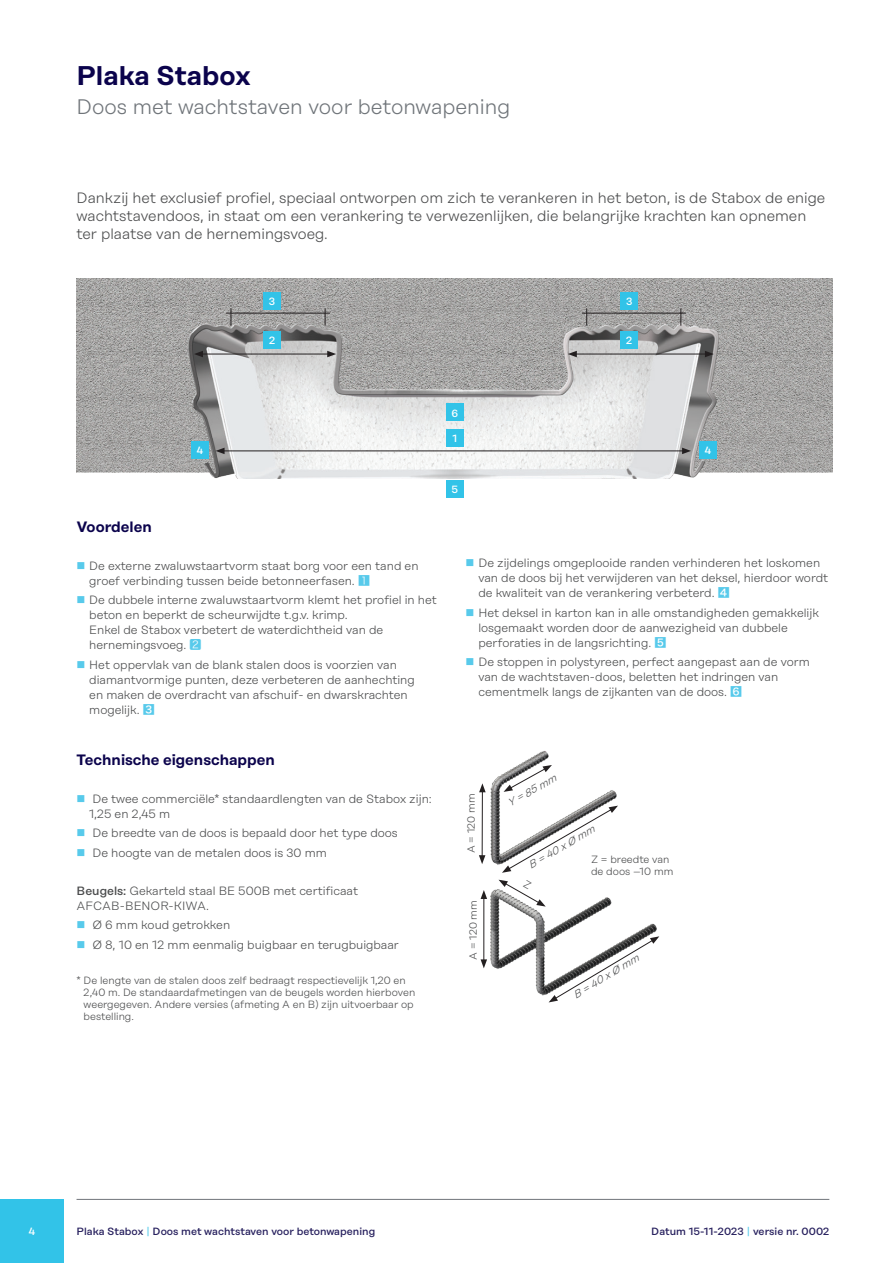
<style>
.page{position:relative;width:893px;height:1263px;background:#fff}
.page>*{position:absolute;margin:0;border:0;box-sizing:border-box;transform-origin:0 0}
.t1{font:600 27px "Rational Display";color:#0b034c}
.t2{font:300 21px "Rational Display";color:#70757a}
.t3{font:300 15px/18px "Rational Display";color:#4b4c4d}
.t4{font:600 15px "Rational Display";color:#0b034c}
.t5{font:300 12px/15px "Rational Display";color:#4b4c4d}
.t6{font:300 10.5px/12px "Rational Display";color:#4b4c4d}
.t7{font:500 10.5px "Rational Display";color:#27205e}
.t8{font:italic 300 10.5px "Rational Display";color:#4b4c4d}
.t9{font:500 10.5px "Rational Display";color:#fff}
.s1{color:#58caeb}
.s2{font-family:"Hira Kaku Pro W3";font-weight:400;color:#58caeb}
.s3{font-family:"Hira Kaku Pro W6";font-weight:400;color:#58caeb}
.s4{font-weight:500}
</style>
<div class="page">
<hr style="left:77px;top:1199px;width:752px;height:1px;background:#70757a">
<div style="left:0;top:1199px;width:64px;height:64px;background:#32c3e8"></div>
<img style="left:479px;top:751px;width:139px;height:114px">
<svg style="left:504px;top:765px;width:48px;height:27px"></svg>
<hr style="left:482px;top:790px;width:1px;height:68px;background:#231f20">
<svg style="left:479px;top:783px;width:7px;height:9px"></svg>
<svg style="left:479px;top:855px;width:6px;height:9px"></svg>
<svg style="left:502px;top:806px;width:116px;height:67px"></svg>
<img style="left:490px;top:879px;width:167px;height:117px">
<hr style="left:484px;top:896px;width:1px;height:66px;background:#231f20">
<svg style="left:481px;top:890px;width:6px;height:9px"></svg>
<svg style="left:481px;top:959px;width:6px;height:9px"></svg>
<svg style="left:549px;top:936px;width:110px;height:66px"></svg>
<img style="left:77px;top:279px;width:755px;height:200px">
<hr style="left:222px;top:451px;width:462px;height:1px;background:#231f20">
<svg style="left:216px;top:448px;width:9px;height:6px"></svg>
<svg style="left:682px;top:448px;width:9px;height:6px"></svg>
<hr style="left:201px;top:354px;width:129px;height:1px;background:#231f20">
<svg style="left:194px;top:351px;width:9px;height:6px"></svg>
<svg style="left:327px;top:351px;width:9px;height:6px"></svg>
<hr style="left:574px;top:354px;width:133px;height:1px;background:#231f20">
<svg style="left:568px;top:351px;width:9px;height:6px"></svg>
<svg style="left:705px;top:351px;width:9px;height:6px"></svg>
<hr style="left:226px;top:313px;width:104px;height:1px;background:#231f20">
<svg style="left:231px;top:308px;width:1px;height:18px"></svg>
<svg style="left:325px;top:308px;width:1px;height:18px"></svg>
<hr style="left:582px;top:313px;width:104px;height:1px;background:#231f20">
<svg style="left:586px;top:308px;width:1px;height:18px"></svg>
<svg style="left:681px;top:308px;width:1px;height:18px"></svg>
<div style="left:446px;top:429px;width:17px;height:17px;background:#32c3e8"></div>
<div style="left:446px;top:404px;width:17px;height:17px;background:#32c3e8"></div>
<div style="left:446px;top:480px;width:17px;height:17px;background:#32c3e8"></div>
<div style="left:264px;top:332px;width:17px;height:17px;background:#32c3e8"></div>
<div style="left:621px;top:332px;width:17px;height:17px;background:#32c3e8"></div>
<div style="left:621px;top:292px;width:17px;height:17px;background:#32c3e8"></div>
<div style="left:264px;top:292px;width:17px;height:17px;background:#32c3e8"></div>
<div style="left:699px;top:441px;width:17px;height:17px;background:#32c3e8"></div>
<div style="left:191px;top:441px;width:17px;height:17px;background:#32c3e8"></div>
<svg style="left:498px;top:880px;width:48px;height:26px"></svg>
<h1 class="t1" style="left:77px;top:60px;width:175px">Plaka Stabox</h1>
<h2 class="t2" style="left:77px;top:95px;width:435px">Doos met wachtstaven voor betonwapening</h2>
<p class="t3" style="left:77px;top:189px;width:750px">Dankzij het exclusief profiel, speciaal ontworpen om zich te verankeren in het beton, is de Stabox de enige wachtstavendoos, in staat om een verankering te verwezenlijken, die belangrijke krachten kan opnemen ter plaatse van de hernemingsvoeg.</p>
<p class="t9" style="left:269px;top:295px;width:8px">3</p>
<p class="t9" style="left:626px;top:295px;width:8px">3</p>
<p class="t9" style="left:269px;top:335px;width:8px">2</p>
<p class="t9" style="left:626px;top:335px;width:8px">2</p>
<p class="t9" style="left:452px;top:407px;width:8px">6</p>
<p class="t9" style="left:453px;top:432px;width:6px">1</p>
<p class="t9" style="left:196px;top:444px;width:8px">4</p>
<p class="t9" style="left:705px;top:444px;width:8px">4</p>
<p class="t4" style="left:77px;top:517px;width:77px">Voordelen</p>
<p class="t5" style="left:89px;top:558px;width:331px;text-indent:-13px"><span class="s1">■</span> De externe zwaluwstaartvorm staat borg voor een tand en groef verbinding tussen beide betonneerfasen. <span class="s2">1</span></p>
<p class="t5" style="left:89px;top:593px;width:349px;text-indent:-13px"><span class="s1">■</span> De dubbele interne zwaluwstaartvorm klemt het profiel in het beton en beperkt de scheurwijdte t.g.v. krimp.<br>Enkel de Stabox verbetert de waterdichtheid van de hernemingsvoeg. <span class="s2">2</span></p>
<p class="t5" style="left:89px;top:657px;width:327px;text-indent:-13px"><span class="s1">■</span> Het oppervlak van de blank stalen doos is voorzien van diamantvormige punten, deze verbeteren de aanhechting en maken de overdracht van afschuif- en dwarskrachten mogelijk. <span class="s3">3</span></p>
<p class="t4" style="left:77px;top:750px;width:200px">Technische eigenschappen</p>
<p class="t5" style="left:89px;top:791px;width:344px;text-indent:-13px"><span class="s1">■</span> De twee commerciële* standaardlengten van de Stabox zijn:<br>1,25 en 2,45 m</p>
<p class="t5" style="left:77px;top:826px;width:323px"><span class="s1">■</span> De breedte van de doos is bepaald door het type doos</p>
<p class="t5" style="left:77px;top:845px;width:252px"><span class="s1">■</span> De hoogte van de metalen doos is 30 mm</p>
<p class="t5" style="left:77px;top:883px;width:283px"><span class="s4">Beugels:</span> Gekarteld staal BE 500B met certificaat<br>AFCAB-BENOR-KIWA.</p>
<p class="t5" style="left:77px;top:918px;width:155px"><span class="s1">■</span> Ø 6 mm koud getrokken</p>
<p class="t5" style="left:77px;top:937px;width:324px"><span class="s1">■</span> Ø 8, 10 en 12 mm eenmalig buigbaar en terugbuigbaar</p>
<p class="t6" style="left:84px;top:974px;width:333px;text-indent:-7px">* De lengte van de stalen doos zelf bedraagt respectievelijk 1,20 en 2,40 m. De standaardafmetingen van de beugels worden hierboven weergegeven. Andere versies (afmeting A en B) zijn uitvoerbaar op bestelling.</p>
<p class="t9" style="left:452px;top:483px;width:8px">5</p>
<p class="t5" style="left:478px;top:556px;width:351px;text-indent:-13px"><span class="s1">■</span> De zijdelings omgeplooide randen verhinderen het loskomen van de doos bij het verwijderen van het deksel, hierdoor wordt de kwaliteit van de verankering verbeterd. <span class="s3">4</span></p>
<p class="t5" style="left:478px;top:605px;width:342px;text-indent:-13px"><span class="s1">■</span> Het deksel in karton kan in alle omstandigheden gemakkelijk losgemaakt worden door de aanwezigheid van dubbele perforaties in de langsrichting. <span class="s3">5</span></p>
<p class="t5" style="left:478px;top:654px;width:333px;text-indent:-13px"><span class="s1">■</span> De stoppen in polystyreen, perfect aangepast aan de vorm van de wachtstaven-doos, beletten het indringen van cementmelk langs de zijkanten van de doos. <span class="s3">6</span></p>
<p class="t6" style="left:465px;top:853px;width:61px;rotate:-90deg">A = 120 mm</p>
<p class="t6" style="left:467px;top:960px;width:61px;rotate:-90deg">A = 120 mm</p>
<p class="t8" style="left:505px;top:799px;width:56px;rotate:-30deg">Y = 85 mm</p>
<p class="t8" style="left:526px;top:860px;width:76px;rotate:-30deg">B = 40 x Ø mm</p>
<p class="t6" style="left:591px;top:853px;width:84px">Z = breedte van de doos –10 mm</p>
<p class="t8" style="left:571px;top:990px;width:76px;rotate:-31deg">B = 40 x Ø mm</p>
<p class="t9" style="left:28px;top:1225px;width:8px">4</p>
<p class="t7" style="left:77px;top:1225px;width:300px">Plaka Stabox <span class="s1">|</span> Doos met wachtstaven voor betonwapening</p>
<p class="t7" style="left:651px;top:1225px;width:180px">Datum 15-11-2023 <span class="s1">|</span> versie nr. 0002</p>
</div>
